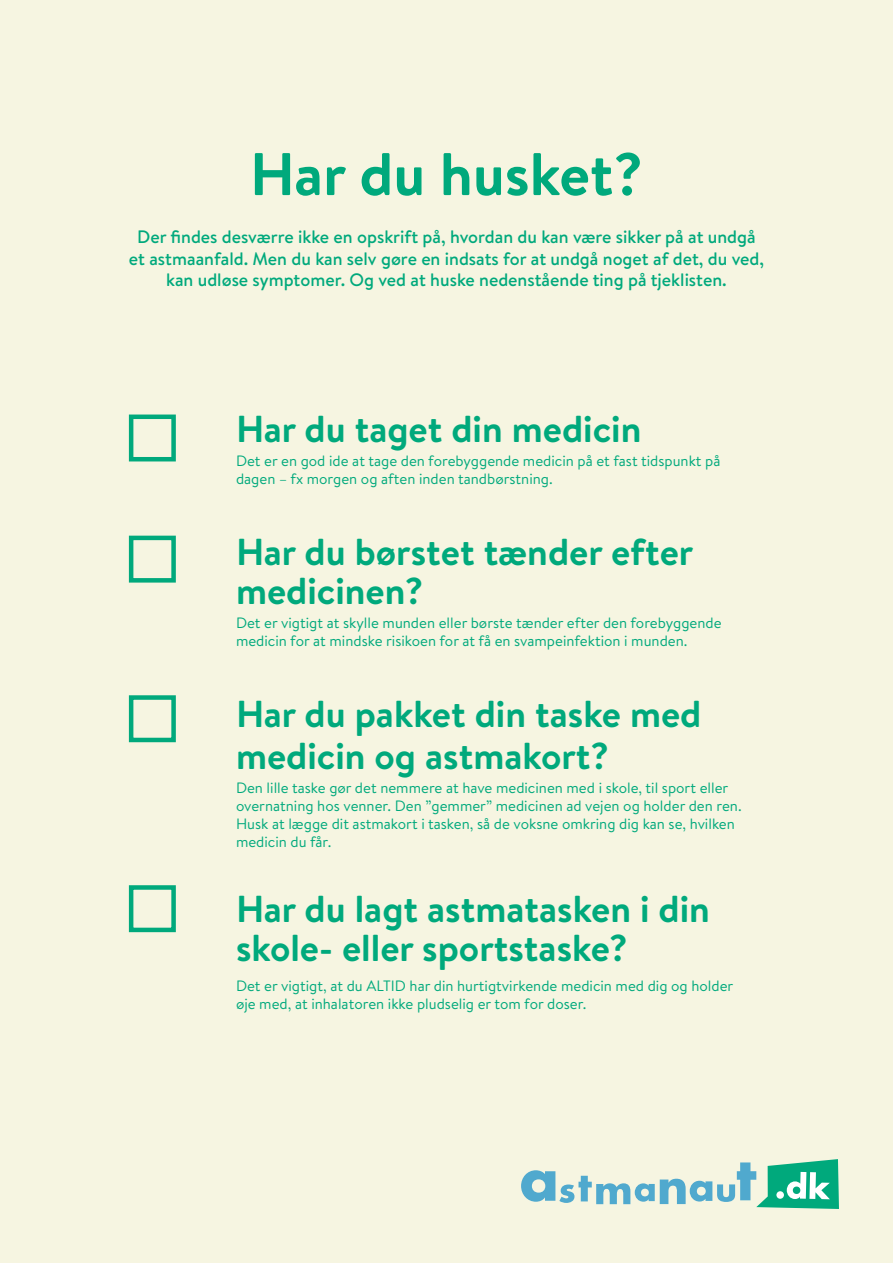
<style>
.page{position:relative;width:893px;height:1263px;background:#f6f5e1}
.page>*{position:absolute;margin:0;border:0;box-sizing:border-box;transform-origin:0 0}
.t1{font:700 60px "Brandon Text";color:#00a97c}
.t2{font:700 37.5px/39px "Brandon Text";color:#00a97c}
.t3{font:500 18px/21.6px "Brandon Text";color:#00a97c;text-align:center}
.t4{font:15px/18px "Brandon Text";color:#00a97c}
</style>
<div class="page">
<svg style="left:521px;top:1159px;width:318px;height:50px"></svg>
<div style="left:129px;top:414px;width:47px;height:47px;border:4px solid #00a97c"></div>
<div style="left:129px;top:536px;width:47px;height:47px;border:4px solid #00a97c"></div>
<div style="left:129px;top:695px;width:47px;height:47px;border:4px solid #00a97c"></div>
<div style="left:129px;top:885px;width:47px;height:47px;border:4px solid #00a97c"></div>
<h1 class="t1" style="left:250px;top:132px;width:395px">Har du husket?</h1>
<p class="t3" style="left:129px;top:226px;width:637px">Der findes desværre ikke en opskrift på, hvordan du kan være sikker på at undgå et astmaanfald. Men du kan selv gøre en indsats for at undgå noget af det, du ved, kan udløse symptomer. Og ved at huske nedenstående ting på tjeklisten.</p>
<h2 class="t2" style="left:236px;top:409px;width:407px">Har du taget din medicin</h2>
<p class="t4" style="left:236px;top:452px;width:486px">Det er en god ide at tage den forebyggende medicin på et fast tidspunkt på dagen – fx morgen og aften inden tandbørstning.</p>
<h2 class="t2" style="left:236px;top:532px;width:459px">Har du børstet tænder efter medicinen?</h2>
<p class="t4" style="left:236px;top:614px;width:487px">Det er vigtigt at skylle munden eller børste tænder efter den forebyggende medicin for at mindske risikoen for at få en svampeinfektion i munden.</p>
<h2 class="t2" style="left:236px;top:692px;width:467px;line-height:42px">Har du pakket din taske med medicin og astmakort?</h2>
<p class="t4" style="left:236px;top:779px;width:507px">Den lille taske gør det nemmere at have medicinen med i skole, til sport eller overnatning hos venner. Den ”gemmer” medicinen ad vejen og holder den ren.<br>Husk at lægge dit astmakort i tasken, så de voksne omkring dig kan se, hvilken medicin du får.</p>
<h2 class="t2" style="left:236px;top:889px;width:475px">Har du lagt astmatasken i din skole- eller sportstaske?</h2>
<p class="t4" style="left:236px;top:977px;width:499px">Det er vigtigt, at du ALTID har din hurtigtvirkende medicin med dig og holder øje med, at inhalatoren ikke pludselig er tom for doser.</p>
</div>
